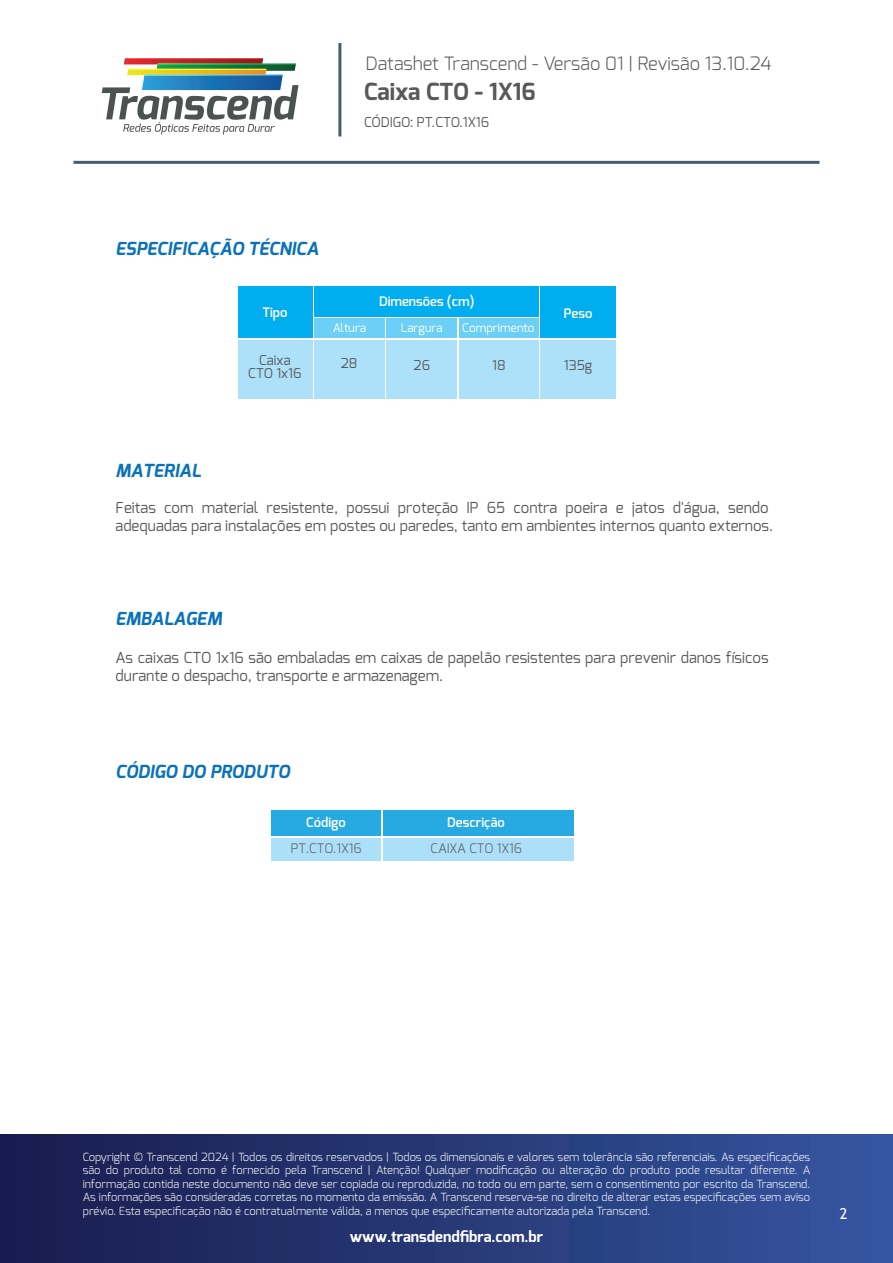
<style>
.page{position:relative;width:893px;height:1263px;background:#fff}
.page>*{position:absolute;margin:0;border:0;box-sizing:border-box;transform-origin:0 0}
.t1{font:700 23.55px "Exo";color:#595959}
.t2{font:300 18.3px "Exo";color:#595959}
.t3{font:italic 700 18px "Exo";color:#0b72ba}
.t4{font:15.15px/18px "Exo";color:#58595b}
.t5{font:700 15px "Exo";color:#fff}
.t6{font:15px "Trebuchet MS";color:#fff}
.t7{font:13.65px "Exo";color:#595959}
.t8{font:13.5px "Exo";color:#58595b}
.t9{font:600 13.05px "Exo";color:#fff}
.t10{font:300 13.05px "Exo";color:#5a595c}
.t11{font:11.85px "Exo";color:#fff}
.t12{font:300 11.25px/13.5px "Exo";color:#fff;text-align:justify}
</style>
<div class="page">
<hr style="left:73px;top:161px;width:746px;height:3px;background:#465d6f">
<div style="left:0;top:1134px;width:893px;height:128px;background:linear-gradient(to right,#181c4d,#3556a0)"></div>
<div style="left:314px;top:286px;width:225px;height:30px;background:#00aeef"></div>
<div style="left:314px;top:340px;width:71px;height:59px;background:#ace1f9"></div>
<div style="left:238px;top:340px;width:74px;height:59px;background:#ace1f9"></div>
<div style="left:387px;top:340px;width:70px;height:59px;background:#ace1f9"></div>
<div style="left:459px;top:340px;width:80px;height:59px;background:#ace1f9"></div>
<div style="left:541px;top:340px;width:75px;height:59px;background:#ace1f9"></div>
<div style="left:238px;top:286px;width:74px;height:52px;background:#00aeef"></div>
<div style="left:541px;top:286px;width:75px;height:52px;background:#00aeef"></div>
<div style="left:314px;top:318px;width:71px;height:20px;background:#6bcff6"></div>
<div style="left:387px;top:318px;width:70px;height:20px;background:#6bcff6"></div>
<div style="left:459px;top:318px;width:80px;height:20px;background:#6bcff6"></div>
<hr style="left:338px;top:43px;width:3px;height:93px;background:#465d6f">
<svg style="left:102px;top:58px;width:196px;height:77px"></svg>
<svg style="left:144px;top:75px;width:139px;height:1px"></svg>
<hr style="left:128px;top:69px;width:139px;height:1px;background:#fbf339">
<svg style="left:157px;top:63px;width:139px;height:2px"></svg>
<svg style="left:125px;top:58px;width:138px;height:1px"></svg>
<div style="left:271px;top:838px;width:110px;height:22px;background:#acdff8"></div>
<div style="left:383px;top:838px;width:191px;height:22px;background:#acdff8"></div>
<div style="left:271px;top:809px;width:110px;height:26px;background:#27a9e1"></div>
<div style="left:383px;top:809px;width:191px;height:26px;background:#27a9e1"></div>
<h2 class="t2" style="left:366px;top:51px;width:407px">Datashet Transcend - Versão 01 | Revisão 13.10.24</h2>
<h1 class="t1" style="left:364px;top:76px;width:173px">Caixa CTO - 1X16</h1>
<h3 class="t3" style="left:116px;top:237px;width:204px">ESPECIFICAÇÃO TÉCNICA</h3>
<p class="t7" style="left:364px;top:113px;width:127px">CÓDIGO: PT.CTO.1X16</p>
<p class="t9" style="left:379px;top:293px;width:97px">Dimensões (cm)</p>
<p class="t9" style="left:262px;top:304px;width:27px">Tipo</p>
<p class="t9" style="left:564px;top:305px;width:30px">Peso</p>
<p class="t11" style="left:333px;top:320px;width:35px">Altura</p>
<p class="t11" style="left:401px;top:320px;width:43px">Largura</p>
<p class="t11" style="left:462px;top:320px;width:74px">Comprimento</p>
<h3 class="t3" style="left:116px;top:459px;width:87px">MATERIAL</h3>
<p class="t8" style="left:259px;top:351px;width:33px">Caixa</p>
<p class="t8" style="left:341px;top:354px;width:18px">28</p>
<p class="t8" style="left:248px;top:365px;width:55px">CTO 1x16</p>
<p class="t8" style="left:414px;top:356px;width:18px">26</p>
<p class="t8" style="left:492px;top:356px;width:15px">18</p>
<p class="t8" style="left:564px;top:356px;width:30px">135g</p>
<h3 class="t4" style="left:116px;top:499px;width:659px">Feitas com material resistente, possui proteção IP 65 contra poeira e jatos d'água, sendo adequadas para instalações em postes ou paredes, tanto em ambientes internos quanto externos.</h3>
<h3 class="t3" style="left:116px;top:607px;width:108px">EMBALAGEM</h3>
<h3 class="t4" style="left:116px;top:648px;width:655px">As caixas CTO 1x16 são embaladas em caixas de papelão resistentes para prevenir danos físicos durante o despacho, transporte e armazenagem.</h3>
<h3 class="t3" style="left:116px;top:759px;width:176px">CÓDIGO DO PRODUTO</h3>
<p class="t9" style="left:306px;top:814px;width:41px">Código</p>
<p class="t9" style="left:447px;top:814px;width:59px">Descrição</p>
<p class="t10" style="left:291px;top:840px;width:72px">PT.CTO.1X16</p>
<p class="t10" style="left:431px;top:840px;width:93px">CAIXA CTO 1X16</p>
<p class="t12" style="left:83px;top:1150px;width:729px">Copyright © Transcend 2024 | Todos os direitos reservados | Todos os dimensionais e valores sem tolerância são referenciais. As especificações são do produto tal como é fornecido pela Transcend | Atenção! Qualquer modificação ou alteração do produto pode resultar diferente. A informação contida neste documento não deve ser copiada ou reproduzida, no todo ou em parte, sem o consentimento por escrito da Transcend.<br>As informações são consideradas corretas no momento da emissão. A Transcend reserva-se no direito de alterar estas especificações sem aviso prévio. Esta especificação não é contratualmente válida, a menos que especificamente autorizada pela Transcend.</p>
<h3 class="t5" style="left:350px;top:1227px;width:195px">www.transdendfibra.com.br</h3>
<h3 class="t6" style="left:840px;top:1204px;width:9px">2</h3>
</div>
